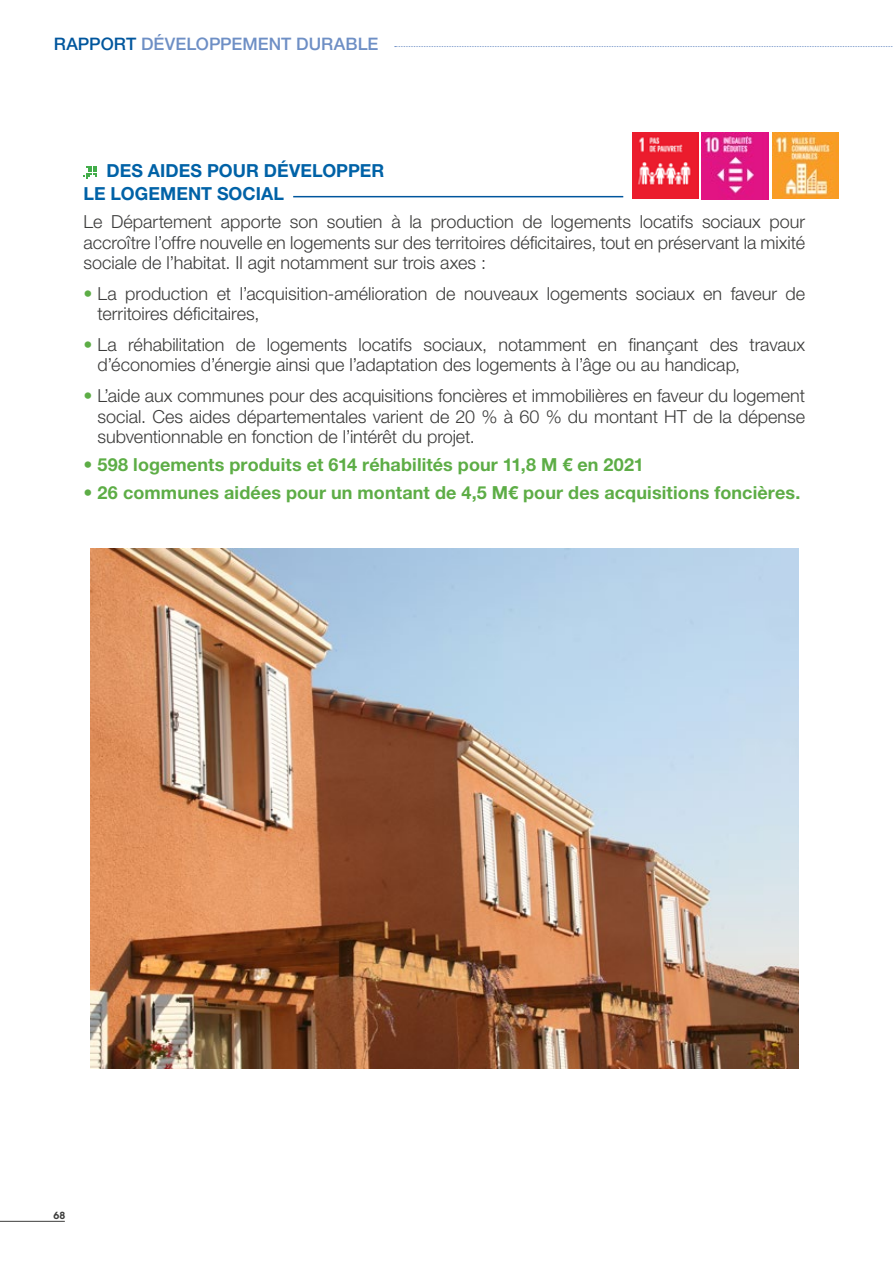
<style>
.page{position:relative;width:893px;height:1263px;background:#fff}
.page>*{position:absolute;margin:0;border:0;box-sizing:border-box;transform-origin:0 0}
.t1{font:300 18px/20.2px "Helvetica Neue LT Std";color:#3c3c3b;text-align:justify}
.t2{font:700 18px "Helvetica Neue LT Std";letter-spacing:.005em;color:#5dad46}
.t3{font:700 18px/22.5px "Helvetica Neue LT Std";letter-spacing:.005em;color:#0062a7}
.t4{font:500 17.25px "Helvetica Neue LT Std";color:#6e8fc5}
.t5{font:600 9.75px "ITC Avant Garde Std";color:#3c3c3b}
.s1{color:#00569d}
.s2{color:#5dad46}
</style>
<div class="page">
<hr style="left:0;top:1221px;width:65px;height:1px;background:#3c3c3b">
<svg style="left:395px;top:46px;width:498px;height:1px"></svg>
<svg style="left:84px;top:166px;width:12px;height:13px"></svg>
<hr style="left:293px;top:196px;width:330px;height:1px;background:#00569d">
<img style="left:702px;top:133px;width:67px;height:67px">
<img style="left:90px;top:549px;width:708px;height:519px">
<img style="left:773px;top:133px;width:66px;height:66px">
<img style="left:633px;top:133px;width:66px;height:66px">
<p class="t4" style="left:54px;top:33px;width:326px"><span class="s1">RAPPORT</span> DÉVELOPPEMENT DURABLE</p>
<p class="t3" style="left:84px;top:159px;width:302px;text-indent:23px">DES AIDES POUR DÉVELOPPER<br>LE LOGEMENT SOCIAL</p>
<p class="t1" style="left:84px;top:211px;width:723px">Le Département apporte son soutien à la production de logements locatifs sociaux pour accroître l’offre nouvelle en logements sur des territoires déficitaires, tout en préservant la mixité sociale de l’habitat. Il agit notamment sur trois axes :</p>
<p class="t1" style="left:98px;top:283px;width:709px;text-indent:-14px"><span class="s2">•</span> La production et l’acquisition-amélioration de nouveaux logements sociaux en faveur de territoires déficitaires,</p>
<p class="t1" style="left:98px;top:334px;width:709px;text-indent:-14px"><span class="s2">•</span> La réhabilitation de logements locatifs sociaux, notamment en finançant des travaux d’économies d’énergie ainsi que l’adaptation des logements à l’âge ou au handicap,</p>
<p class="t1" style="left:98px;top:385px;width:709px;text-indent:-14px"><span class="s2">•</span> L’aide aux communes pour des acquisitions foncières et immobilières en faveur du logement social. Ces aides départementales varient de 20 % à 60 % du montant HT de la dépense subventionnable en fonction de l’intérêt du projet.</p>
<p class="t2" style="left:84px;top:453px;width:562px">• 598 logements produits et 614 réhabilités pour 11,8 M € en 2021</p>
<p class="t2" style="left:84px;top:481px;width:718px">• 26 communes aidées pour un montant de 4,5 M€ pour des acquisitions foncières.</p>
<p class="t5" style="left:54px;top:1209px;width:13px">68</p>
</div>
